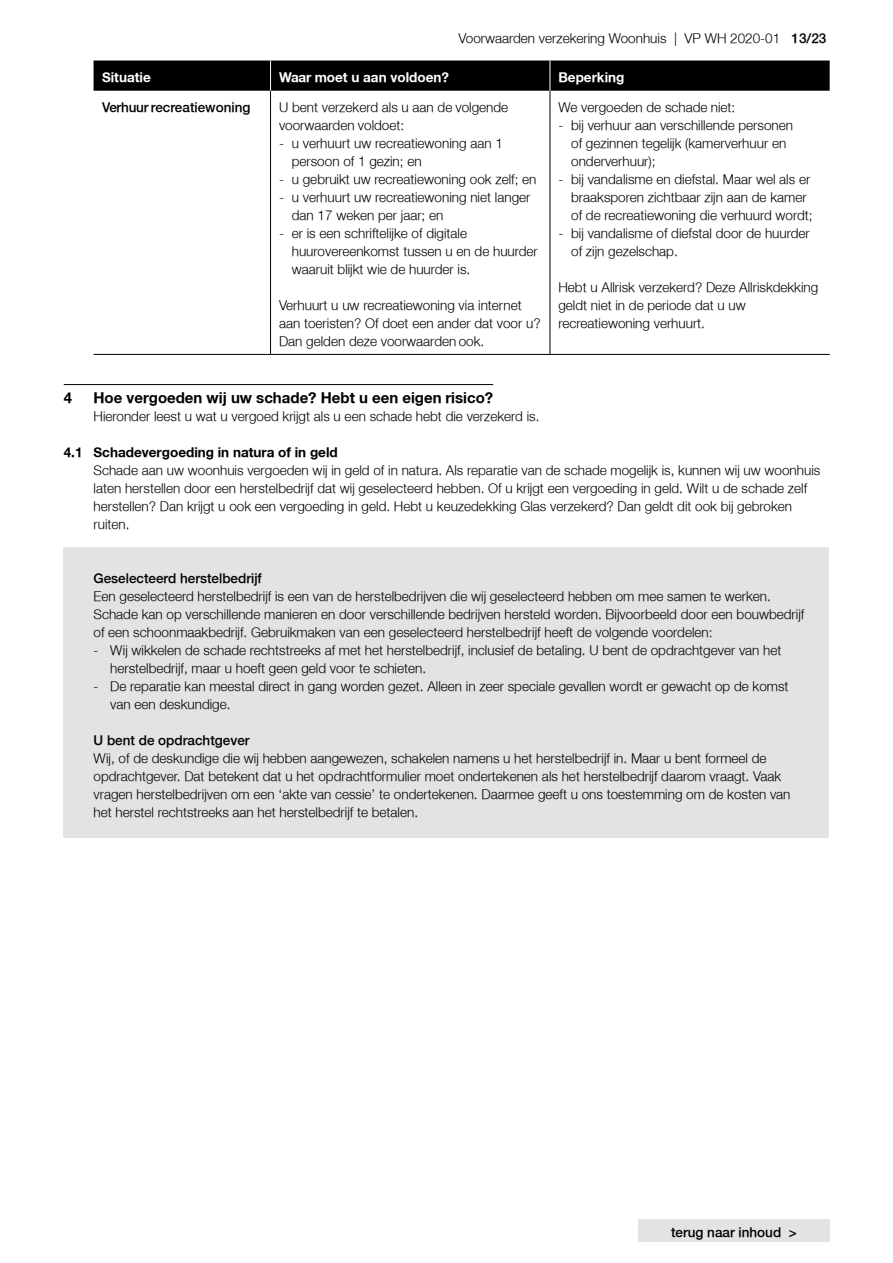
<style>
.page{position:relative;width:893px;height:1263px;background:#fff}
.page>*{position:absolute;margin:0;border:0;box-sizing:border-box;transform-origin:0 0}
.t1{font:700 15px "Fortis Helvetica";color:#000}
.t2{font:300 13.5px/18px "Fortis Helvetica";color:#000}
.t3{font:300 13.5px "Fortis Helvetica";color:#000}
.t4{font:700 13.5px "Fortis Helvetica";color:#fff}
.t5{font:700 13.5px "Fortis Helvetica";color:#000}
.s1{font-style:inherit}
</style>
<div class="page">
<div style="left:638px;top:1219px;width:192px;height:23px;background:#e3e3e3"></div>
<hr style="left:64px;top:384px;width:429px;height:1px;background:#000">
<div style="left:64px;top:547px;width:765px;height:21px;background:#e3e3e3"></div>
<div style="left:64px;top:565px;width:765px;height:21px;background:#e3e3e3"></div>
<div style="left:64px;top:583px;width:765px;height:56px;background:#e3e3e3"></div>
<div style="left:64px;top:637px;width:765px;height:38px;background:#e3e3e3"></div>
<div style="left:64px;top:673px;width:765px;height:38px;background:#e3e3e3"></div>
<div style="left:64px;top:709px;width:765px;height:20px;background:#e3e3e3"></div>
<div style="left:64px;top:727px;width:765px;height:21px;background:#e3e3e3"></div>
<div style="left:64px;top:745px;width:765px;height:74px;background:#e3e3e3"></div>
<div style="left:64px;top:817px;width:765px;height:20px;background:#e3e3e3"></div>
<div style="left:94px;top:61px;width:736px;height:30px;background:#000"></div>
<hr style="left:94px;top:354px;width:177px;height:1px;background:#000">
<hr style="left:270px;top:91px;width:1px;height:263px;background:#000">
<hr style="left:271px;top:354px;width:279px;height:1px;background:#000">
<hr style="left:550px;top:91px;width:1px;height:263px;background:#000">
<hr style="left:550px;top:354px;width:280px;height:1px;background:#000">
<hr style="left:270px;top:61px;width:1px;height:30px;background:#fff">
<hr style="left:550px;top:61px;width:1px;height:30px;background:#fff">
<p class="t2" style="left:459px;top:29px;width:369px">Voorwaarden verzekering Woonhuis | VP WH 2020-01 <span class="s1">13/23</span></p>
<p class="t4" style="left:102px;top:69px;width:50px">Situatie</p>
<p class="t4" style="left:279px;top:69px;width:171px">Waar moet u aan voldoen?</p>
<p class="t4" style="left:558px;top:69px;width:67px">Beperking</p>
<p class="t3" style="left:102px;top:99px;width:150px">Verhuur recreatiewoning</p>
<p class="t2" style="left:279px;top:98px;width:231px">U bent verzekerd als u aan de volgende voorwaarden voldoet:</p>
<p class="t2" style="left:292px;top:134px;width:213px;text-indent:-13px">- u verhuurt uw recreatiewoning aan 1 persoon of 1 gezin; en</p>
<p class="t2" style="left:279px;top:170px;width:259px">- u gebruikt uw recreatiewoning ook zelf; en</p>
<p class="t2" style="left:292px;top:188px;width:240px;text-indent:-13px">- u verhuurt uw recreatiewoning niet langer dan 17 weken per jaar; en</p>
<p class="t2" style="left:292px;top:224px;width:248px;text-indent:-13px">- er is een schriftelijke of digitale huurovereenkomst tussen u en de huurder waaruit blijkt wie de huurder is.</p>
<p class="t2" style="left:279px;top:296px;width:263px">Verhuurt u uw recreatiewoning via internet aan toeristen? Of doet een ander dat voor u?<br>Dan gelden deze voorwaarden ook.</p>
<p class="t2" style="left:558px;top:98px;width:178px">We vergoeden de schade niet:</p>
<p class="t2" style="left:571px;top:116px;width:223px;text-indent:-13px">- bij verhuur aan verschillende personen of gezinnen tegelijk (kamerverhuur en onderverhuur);</p>
<p class="t2" style="left:571px;top:170px;width:243px;text-indent:-13px">- bij vandalisme en diefstal. Maar wel als er braaksporen zichtbaar zijn aan de kamer of de recreatiewoning die verhuurd wordt;</p>
<p class="t2" style="left:571px;top:224px;width:240px;text-indent:-13px">- bij vandalisme of diefstal door de huurder of zijn gezelschap.</p>
<p class="t2" style="left:558px;top:278px;width:261px">Hebt u Allrisk verzekerd? Deze Allriskdekking geldt niet in de periode dat u uw recreatiewoning verhuurt.</p>
<p class="t1" style="left:64px;top:388px;width:10px">4</p>
<p class="t1" style="left:94px;top:388px;width:401px">Hoe vergoeden wij uw schade? Hebt u een eigen risico?</p>
<p class="t2" style="left:94px;top:407px;width:447px">Hieronder leest u wat u vergoed krijgt als u een schade hebt die verzekerd is.</p>
<p class="t5" style="left:64px;top:443px;width:275px">4.1 Schadevergoeding in natura of in geld</p>
<p class="t2" style="left:94px;top:461px;width:728px">Schade aan uw woonhuis vergoeden wij in geld of in natura. Als reparatie van de schade mogelijk is, kunnen wij uw woonhuis laten herstellen door een herstelbedrijf dat wij geselecteerd hebben. Of u krijgt een vergoeding in geld. Wilt u de schade zelf herstellen? Dan krijgt u ook een vergoeding in geld. Hebt u keuzedekking Glas verzekerd? Dan geldt dit ook bij gebroken ruiten.</p>
<p class="t3" style="left:94px;top:570px;width:170px">Geselecteerd herstelbedrijf</p>
<p class="t2" style="left:94px;top:587px;width:712px">Een geselecteerd herstelbedrijf is een van de herstelbedrijven die wij geselecteerd hebben om mee samen te werken.<br>Schade kan op verschillende manieren en door verschillende bedrijven hersteld worden. Bijvoorbeeld door een bouwbedrijf of een schoonmaakbedrijf. Gebruikmaken van een geselecteerd herstelbedrijf heeft de volgende voordelen:</p>
<p class="t2" style="left:110px;top:641px;width:673px;text-indent:-17px">- Wij wikkelen de schade rechtstreeks af met het herstelbedrijf, inclusief de betaling. U bent de opdrachtgever van het herstelbedrijf, maar u hoeft geen geld voor te schieten.</p>
<p class="t2" style="left:110px;top:677px;width:680px;text-indent:-17px">- De reparatie kan meestal direct in gang worden gezet. Alleen in zeer speciale gevallen wordt er gewacht op de komst van een deskundige.</p>
<p class="t3" style="left:94px;top:732px;width:158px">U bent de opdrachtgever</p>
<p class="t2" style="left:94px;top:749px;width:698px">Wij, of de deskundige die wij hebben aangewezen, schakelen namens u het herstelbedrijf in. Maar u bent formeel de opdrachtgever. Dat betekent dat u het opdrachtformulier moet ondertekenen als het herstelbedrijf daarom vraagt. Vaak vragen herstelbedrijven om een ‘akte van cessie’ te ondertekenen. Daarmee geeft u ons toestemming om de kosten van het herstel rechtstreeks aan het herstelbedrijf te betalen.</p>
<p class="t3" style="left:671px;top:1224px;width:127px">terug naar inhoud &gt;</p>
</div>
